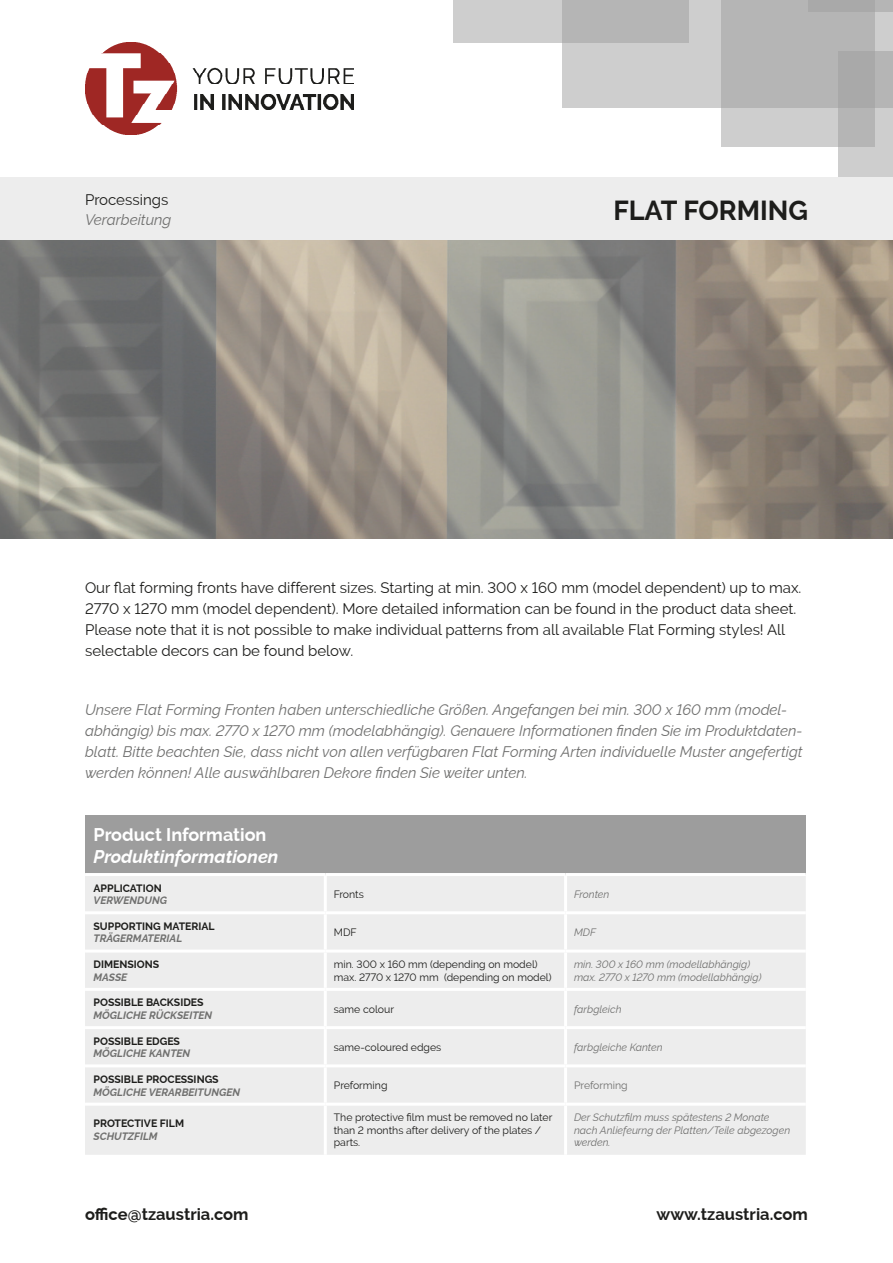
<style>
.page{position:relative;width:893px;height:1263px;background:#fff}
.page>*{position:absolute;margin:0;border:0;box-sizing:border-box;transform-origin:0 0}
.t1{font:700 27px "Raleway";color:#1d1d1b}
.t2{font:italic 700 18px "Raleway";color:#fff}
.t3{font:700 18px "Raleway";color:#fff}
.t4{font:700 16.5px "Raleway";color:#1d1d1b}
.t5{font:italic 15px/21px "Raleway";color:#70706f}
.t6{font:15px/21px "Raleway";color:#1d1d1b}
.t7{font:10.5px/12.6px "Raleway";color:#1d1d1b}
.t8{font:italic 10.5px/12.6px "Raleway";color:#70706f}
.t9{font:700 10.5px "Raleway";color:#1d1d1b}
.t10{font:italic 700 10.5px "Raleway";color:#70706f}
.t11{font:10.5px "Raleway";color:#70706f}
</style>
<div class="page">
<img style="left:85px;top:43px;width:269px;height:91px">
<div style="left:562px;top:0;width:331px;height:107px;background:#cecece"></div>
<div style="left:722px;top:0;width:153px;height:147px;background:linear-gradient(to bottom,#adadad,#cacaca)"></div>
<div style="left:808px;top:0;width:85px;height:11px;background:#a9a9a9"></div>
<div style="left:454px;top:0;width:235px;height:43px;background:linear-gradient(to right,#d3d3d3,#aeaeae)"></div>
<svg style="left:838px;top:52px;width:55px;height:125px;background:#b9b9b9"></svg>
<div style="left:0;top:177px;width:893px;height:64px;background:#ededed"></div>
<img style="left:0;top:241px;width:893px;height:297px">
<div style="left:85px;top:815px;width:721px;height:59px;background:#9d9d9d"></div>
<div style="left:85px;top:876px;width:721px;height:279px;background:#ededed"></div>
<hr style="left:85px;top:949px;width:240px;height:3px;background:#fff">
<hr style="left:85px;top:988px;width:240px;height:3px;background:#fff">
<hr style="left:85px;top:1026px;width:240px;height:3px;background:#fff">
<hr style="left:85px;top:1064px;width:240px;height:3px;background:#fff">
<hr style="left:85px;top:873px;width:240px;height:3px;background:#fff">
<hr style="left:325px;top:873px;width:241px;height:3px;background:#fff">
<hr style="left:566px;top:873px;width:240px;height:3px;background:#fff">
<hr style="left:324px;top:876px;width:3px;height:35px;background:#fff">
<hr style="left:564px;top:876px;width:3px;height:35px;background:#fff">
<hr style="left:325px;top:911px;width:241px;height:3px;background:#fff">
<hr style="left:324px;top:914px;width:3px;height:35px;background:#fff">
<hr style="left:566px;top:911px;width:240px;height:3px;background:#fff">
<hr style="left:564px;top:914px;width:3px;height:35px;background:#fff">
<hr style="left:325px;top:949px;width:241px;height:3px;background:#fff">
<hr style="left:324px;top:952px;width:3px;height:36px;background:#fff">
<hr style="left:566px;top:949px;width:240px;height:3px;background:#fff">
<hr style="left:564px;top:952px;width:3px;height:36px;background:#fff">
<hr style="left:325px;top:988px;width:241px;height:3px;background:#fff">
<hr style="left:324px;top:991px;width:3px;height:35px;background:#fff">
<hr style="left:566px;top:988px;width:240px;height:3px;background:#fff">
<hr style="left:564px;top:991px;width:3px;height:35px;background:#fff">
<hr style="left:325px;top:1026px;width:241px;height:3px;background:#fff">
<hr style="left:324px;top:1029px;width:3px;height:35px;background:#fff">
<hr style="left:566px;top:1026px;width:240px;height:3px;background:#fff">
<hr style="left:564px;top:1029px;width:3px;height:35px;background:#fff">
<hr style="left:325px;top:1064px;width:241px;height:3px;background:#fff">
<hr style="left:324px;top:1067px;width:3px;height:36px;background:#fff">
<hr style="left:566px;top:1064px;width:240px;height:3px;background:#fff">
<hr style="left:564px;top:1067px;width:3px;height:36px;background:#fff">
<hr style="left:324px;top:1106px;width:3px;height:49px;background:#fff">
<hr style="left:564px;top:1106px;width:3px;height:49px;background:#fff">
<hr style="left:85px;top:911px;width:240px;height:3px;background:#fff">
<hr style="left:85px;top:1103px;width:240px;height:3px;background:#fff">
<hr style="left:325px;top:1103px;width:241px;height:3px;background:#fff">
<hr style="left:566px;top:1103px;width:240px;height:3px;background:#fff">
<p class="t6" style="left:85px;top:189px;width:85px">Processings</p>
<p class="t5" style="left:85px;top:209px;width:88px">Verarbeitung</p>
<p class="t1" style="left:613px;top:195px;width:196px">FLAT FORMING</p>
<p class="t6" style="left:85px;top:577px;width:718px">Our flat forming fronts have different sizes. Starting at min. 300 x 160 mm (model dependent) up to max.<br>2770 x 1270 mm (model dependent). More detailed information can be found in the product data sheet.<br>Please note that it is not possible to make individual patterns from all available Flat Forming styles! All selectable decors can be found below.</p>
<p class="t5" style="left:85px;top:699px;width:719px">Unsere Flat Forming Fronten haben unterschiedliche Größen. Angefangen bei min. 300 x 160 mm (model&shy;abhängig) bis max. 2770 x 1270 mm (modelabhängig). Genauere Informationen finden Sie im Produktdaten&shy;blatt. Bitte beachten Sie, dass nicht von allen verfügbaren Flat Forming Arten individuelle Muster angefertigt werden können! Alle auswählbaren Dekore finden Sie weiter unten.</p>
<p class="t3" style="left:94px;top:825px;width:174px">Product Information</p>
<p class="t2" style="left:94px;top:846px;width:186px">Produktinformationen</p>
<p class="t9" style="left:94px;top:882px;width:70px">APPLICATION</p>
<p class="t10" style="left:94px;top:894px;width:75px">VERWENDUNG</p>
<p class="t9" style="left:94px;top:920px;width:123px">SUPPORTING MATERIAL</p>
<p class="t10" style="left:94px;top:933px;width:90px">TRÄGERMATERIAL</p>
<p class="t9" style="left:94px;top:958px;width:67px">DIMENSIONS</p>
<p class="t10" style="left:94px;top:971px;width:35px">MASSE</p>
<p class="t9" style="left:94px;top:997px;width:111px">POSSIBLE BACKSIDES</p>
<p class="t10" style="left:94px;top:1009px;width:120px">MÖGLICHE RÜCKSEITEN</p>
<p class="t7" style="left:334px;top:888px;width:32px">Fronts</p>
<p class="t8" style="left:574px;top:888px;width:37px">Fronten</p>
<p class="t7" style="left:334px;top:926px;width:24px">MDF</p>
<p class="t8" style="left:574px;top:926px;width:24px">MDF</p>
<p class="t7" style="left:334px;top:958px;width:205px">min. 300 x 160 mm (depending on model)</p>
<p class="t7" style="left:334px;top:971px;width:219px">max. 2770 x 1270 mm (depending on model)</p>
<p class="t8" style="left:574px;top:958px;width:178px">min. 300 x 160 mm (modellabhängig)</p>
<p class="t8" style="left:574px;top:971px;width:189px">max. 2770 x 1270 mm (modellabhängig)</p>
<p class="t7" style="left:334px;top:1003px;width:62px">same colour</p>
<p class="t8" style="left:574px;top:1003px;width:49px">farbgleich</p>
<p class="t9" style="left:94px;top:1035px;width:88px">POSSIBLE EDGES</p>
<p class="t10" style="left:94px;top:1047px;width:98px">MÖGLICHE KANTEN</p>
<p class="t7" style="left:334px;top:1041px;width:109px">same-coloured edges</p>
<p class="t8" style="left:574px;top:1041px;width:90px">farbgleiche Kanten</p>
<p class="t9" style="left:94px;top:1073px;width:127px">POSSIBLE PROCESSINGS</p>
<p class="t10" style="left:94px;top:1086px;width:148px">MÖGLICHE VERARBEITUNGEN</p>
<p class="t7" style="left:334px;top:1079px;width:55px">Preforming</p>
<p class="t11" style="left:574px;top:1079px;width:55px">Preforming</p>
<p class="t9" style="left:94px;top:1118px;width:92px">PROTECTIVE FILM</p>
<p class="t10" style="left:94px;top:1130px;width:66px">SCHUTZFILM</p>
<p class="t7" style="left:334px;top:1111px;width:220px">The protective film must be removed no later than 2 months after delivery of the plates / parts.</p>
<p class="t8" style="left:574px;top:1111px;width:218px">Der Schutzfilm muss spätestens 2 Monate nach Anliefeurng der Platten/Teile abgezogen werden.</p>
<p class="t4" style="left:85px;top:1205px;width:165px">office@tzaustria.com</p>
<p class="t4" style="left:656px;top:1205px;width:153px">www.tzaustria.com</p>
</div>
